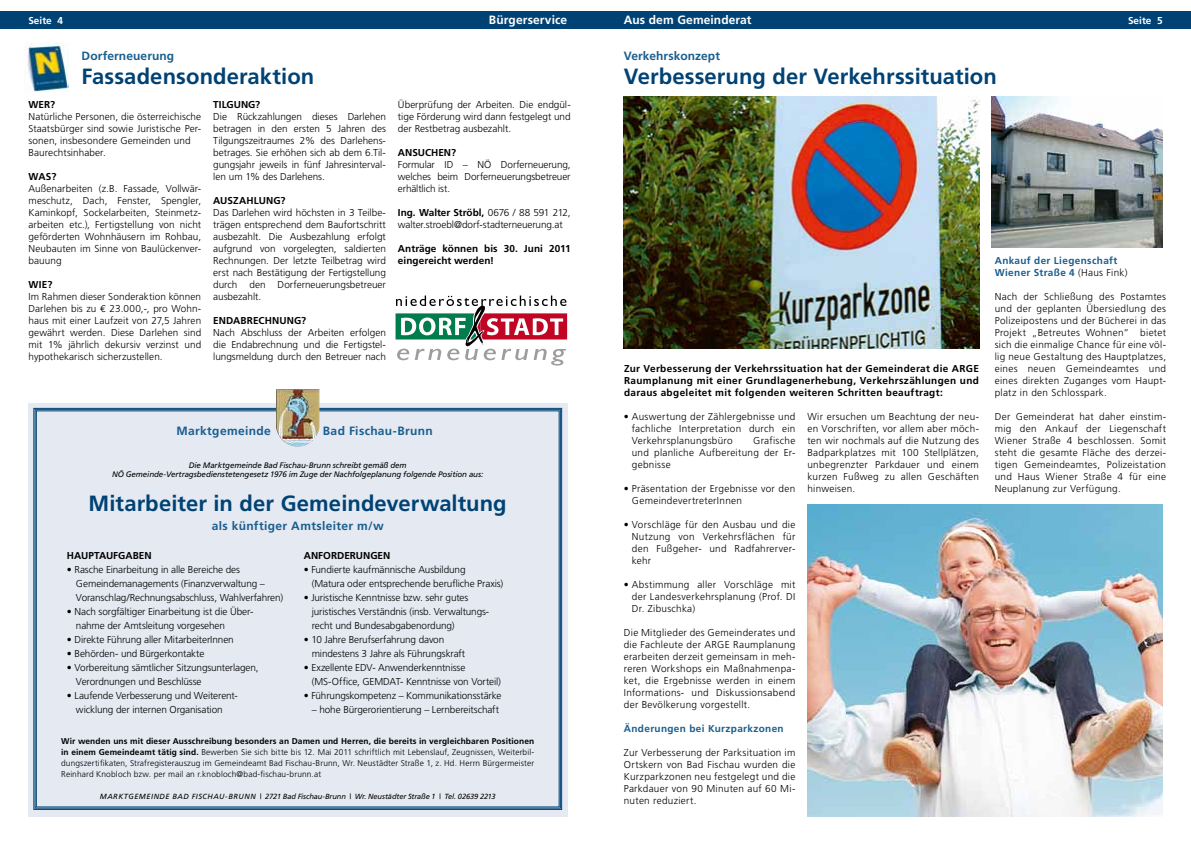
<style>
.page{position:relative;width:1191px;height:842px;background:#fff}
.page>*{position:absolute;margin:0;border:0;box-sizing:border-box;transform-origin:0 0}
.t1{font:700 22px "Frutiger";letter-spacing:.005em;color:#004274}
.t2{font:700 12px "Frutiger";letter-spacing:.025em;color:#1a5e8e}
.t3{font:700 12px "Frutiger";letter-spacing:.01em;color:#fff}
.t4{font:700 12px "Frutiger";color:#1a5e8e}
.t5{font:300 10px/12px "Frutiger";letter-spacing:-.005em;color:#000;text-align:justify}
.t6{font:700 10px/12px "Frutiger";letter-spacing:.01em;color:#000;text-align:justify}
.t7{font:700 10px/12px "Frutiger";letter-spacing:.035em;color:#1a5e8e}
.t8{font:300 10px/12px "Frutiger";letter-spacing:.03em;color:#000}
.t9{font:700 10px "Frutiger";letter-spacing:.005em;color:#fff}
.t10{font:300 8.4px/11.2px "Frutiger";letter-spacing:.015em;color:#000;text-align:justify}
.t11{font:italic 8px/9.6px "Frutiger";letter-spacing:-.015em;color:#000;text-align:center}
.t12{font:italic 7.5px "Frutiger";letter-spacing:-.01em;color:#000}
.t13{font:italic 7.5px "Frutiger";letter-spacing:.07em;color:#000}
.s1{font-family:"Euro Mono";font-weight:400}
.s2{font-weight:700}
.s3{font-weight:300;color:#000}
</style>
<div class="page">
<div style="left:595px;top:11px;width:596px;height:17px;background:#004274"></div>
<div style="left:0;top:11px;width:595px;height:17px;background:#004274"></div>
<img style="left:807px;top:504px;width:355px;height:312px">
<img style="left:25px;top:42px;width:43px;height:50px">
<img style="left:624px;top:96px;width:355px;height:252px">
<img style="left:991px;top:96px;width:171px;height:151px">
<div style="left:28px;top:403px;width:539px;height:413px;background:#e4e9f2"></div>
<svg style="left:33px;top:408px;width:529px;height:402px"></svg>
<svg style="left:395px;top:296px;width:172px;height:70px"></svg>
<img style="left:276px;top:389px;width:43px;height:57px">
<p class="t9" style="left:28px;top:14px;width:36px">Seite 4</p>
<p class="t3" style="left:489px;top:13px;width:80px">Bürgerservice</p>
<p class="t3" style="left:624px;top:13px;width:129px">Aus dem Gemeinderat</p>
<p class="t9" style="left:1128px;top:14px;width:36px">Seite 5</p>
<p class="t4" style="left:624px;top:49px;width:98px">Verkehrskonzept</p>
<h1 class="t1" style="left:624px;top:63px;width:374px">Verbesserung der Verkehrssituation</h1>
<p class="t2" style="left:81px;top:49px;width:94px">Dorferneuerung</p>
<h1 class="t1" style="left:81px;top:63px;width:234px">Fassadensonderaktion</h1>
<p class="t6" style="left:29px;top:98px;width:28px">WER?</p>
<p class="t5" style="left:29px;top:111px;width:174px;text-align:left">Natürliche Personen, die österreichische Staatsbürger sind sowie Juristische Per&shy;sonen, insbesondere Gemeinden und Baurechtsinhaber.</p>
<p class="t6" style="left:29px;top:170px;width:29px">WAS?</p>
<p class="t5" style="left:29px;top:183px;width:174px">Außenarbeiten (z.B. Fassade, Vollwär&shy;meschutz, Dach, Fenster, Spengler, Kaminkopf, Sockelarbeiten, Steinmetz&shy;arbeiten etc.), Fertigstellung von nicht geförderten Wohnhäusern im Rohbau, Neubauten im Sinne von Baulückenver&shy;bauung</p>
<p class="t6" style="left:29px;top:278px;width:25px">WIE?</p>
<p class="t5" style="left:29px;top:291px;width:174px">Im Rahmen dieser Sonderaktion können Darlehen bis zu <span class="s1">€</span> 23.000,-, pro Wohn&shy;haus mit einer Laufzeit von 27,5 Jahren gewährt werden. Diese Darlehen sind mit 1% jährlich dekursiv verzinst und hypothekarisch sicherzustellen.</p>
<p class="t6" style="left:213px;top:98px;width:48px">TILGUNG?</p>
<p class="t5" style="left:213px;top:111px;width:174px">Die Rückzahlungen dieses Darlehen betragen in den ersten 5 Jahren des Tilgungszeitraumes 2% des Darlehens&shy;betrages. Sie erhöhen sich ab dem 6.Til&shy;gungsjahr jeweils in fünf Jahresinterval&shy;len um 1% des Darlehens.</p>
<p class="t6" style="left:213px;top:194px;width:74px">AUSZAH LUNG?</p>
<p class="t5" style="left:213px;top:207px;width:174px">Das Darlehen wird höchsten in 3 Teilbe&shy;trägen entsprechend dem Baufortschritt ausbezahlt. Die Ausbezahlung erfolgt aufgrund von vorgelegten, saldierten Rechnungen. Der letzte Teilbetrag wird erst nach Bestätigung der Fertigstellung durch den Dorferneuerungsbetreuer ausbezahlt.</p>
<p class="t6" style="left:213px;top:314px;width:53px">ENDABRECHN</p>
<p class="t6" style="left:279px;top:314px;width:28px">UNG?</p>
<p class="t5" style="left:213px;top:327px;width:174px">Nach Abschluss der Arbeiten erfolgen die Endabrechnung und die Fertigstel&shy;lungsmeldung durch den Betreuer nach</p>
<p class="t5" style="left:398px;top:99px;width:174px">Überprüfung der Arbeiten. Die endgül&shy;tige Förderung wird dann festgelegt und der Restbetrag ausbezahlt.</p>
<p class="t6" style="left:398px;top:146px;width:60px">ANSUCH EN?</p>
<p class="t5" style="left:398px;top:159px;width:174px">Formular ID – NÖ Dorferneuerung, welches beim Dorferneuerungsbetreuer erhältlich ist.</p>
<p class="t5" style="left:398px;top:207px;width:174px"><span class="s2">Ing. Walter Ströbl,</span> 0676 / 88 591 212, walter.stroebl@dorf-stadterneuerung.at</p>
<p class="t6" style="left:398px;top:242px;width:174px">Anträge können bis 30. Juni 2011 eingereicht werden!</p>
<p class="t2" style="left:176px;top:423px;width:96px">Marktgemeinde</p>
<p class="t2" style="left:323px;top:423px;width:111px">Bad Fischau-Brunn</p>
<p class="t11" style="left:112px;top:460px;width:373px">Die Marktgemeinde Bad Fischau-Brunn schreibt gemäß dem<br>NÖ Gemeinde-Vertragsbedienstetengesetz 1976 im Zuge der Nachfolgeplanung folgende Position aus:</p>
<h1 class="t1" style="left:89px;top:491px;width:419px">Mitarbeiter in der Gemeindeverwaltung</h1>
<p class="t2" style="left:212px;top:518px;width:173px">als künftiger Amtsleiter m/w</p>
<p class="t6" style="left:67px;top:550px;width:8px">Hau</p>
<p class="t6" style="left:88px;top:550px;width:19px">ptaufgabe</p>
<p class="t6" style="left:144px;top:550px;width:9px">n</p>
<p class="t5" style="left:76px;top:563px;width:209px;line-height:14px;text-align:left;text-indent:-9px">• Rasche Einarbeitung in alle Bereiche des<br>Gemeindemanagements (Finanzverwaltung –<br>Voranschlag/Rechnungsabschluss, Wahlverfahren)</p>
<p class="t5" style="left:76px;top:605px;width:179px;line-height:14px;text-indent:-9px">• Nach sorgfältiger Einarbeitung ist die Über&shy;nahme der Amtsleitung vorgesehen</p>
<p class="t5" style="left:67px;top:634px;width:168px">• Direkte Führung aller MitarbeiterInnen</p>
<p class="t5" style="left:67px;top:648px;width:139px">• Behörden- und Bürgerkontakte</p>
<p class="t5" style="left:76px;top:661px;width:184px;line-height:14px;text-indent:-9px">• Vorbereitung sämtlicher Sitzungsunterlagen,<br>Verordnungen und Beschlüsse</p>
<p class="t5" style="left:76px;top:689px;width:163px;line-height:14px;text-indent:-9px">• Laufende Verbesserung und Weiterent&shy;wicklung der internen Organisation</p>
<p class="t6" style="left:304px;top:550px;width:88px">Anforderungen</p>
<p class="t5" style="left:312px;top:563px;width:193px;line-height:14px;text-indent:-8px">• Fundierte kaufmännische Ausbildung<br>(Matura oder entsprechende berufliche Praxis)</p>
<p class="t5" style="left:312px;top:591px;width:179px;line-height:14px;text-align:left;text-indent:-8px">• Juristische Kenntnisse bzw. sehr gutes juristisches Verständnis (insb. Verwaltungs&shy;recht und Bundesabgabenordung)</p>
<p class="t5" style="left:312px;top:633px;width:155px;line-height:14px;text-indent:-8px">• 10 Jahre Berufserfahrung davon mindestens 3 Jahre als Führungskraft</p>
<p class="t5" style="left:312px;top:661px;width:191px;line-height:14px;text-indent:-8px">• Exzellente EDV- Anwenderkenntnisse (MS-Office, GEMDAT- Kenntnisse von Vorteil)</p>
<p class="t5" style="left:304px;top:690px;width:199px">• Führungskompetenz – Kommunikationsstärke</p>
<p class="t5" style="left:312px;top:704px;width:189px">– hohe Bürgerorientierung – Lernbereitschaft</p>
<p class="t10" style="left:61px;top:735px;width:474px"><span class="s2">Wir wenden uns mit dieser Ausschreibung besonders an Damen und Herren, die bereits in vergleichbaren Positionen in einem Gemeindeamt tätig sind.</span> Bewerben Sie sich bitte bis 12. Mai 2011 schriftlich mit Lebenslauf, Zeugnissen, Weiterbil&shy;dungszertifikaten, Strafregisterauszug im Gemeindeamt Bad Fischau-Brunn, Wr. Neustädter Straße 1, z. Hd. Herrn Bürgermeister Reinhard Knobloch bzw. per mail an r.knobloch@bad-fischau-brunn.at</p>
<p class="t12" style="left:100px;top:792px;width:35px">Mark tgemeinde</p>
<p class="t13" style="left:172px;top:792px;width:79px">Bad Fischau-Br unn</p>
<p class="t12" style="left:260px;top:792px;width:237px">| 2721 Bad Fischau-Brunn | Wr. Neustädter Straße 1 | Tel. 02639 2213</p>
<p class="t6" style="left:624px;top:362px;width:356px">Zur Verbesserung der Verkehrssituation hat der Gemeinderat die ARGE Raumplanung mit einer Grundlagenerhebung, Verkehrszählungen und daraus abgeleitet mit folgenden weiteren Schritten beauftragt:</p>
<p class="t5" style="left:632px;top:411px;width:165px;text-indent:-8px">• Auswertung der Zählergebnisse und fachliche Interpretation durch ein Verkehrsplanungsbüro</p>
<p class="t5" style="left:632px;top:435px;width:165px;text-indent:121px">Grafische und planliche Aufbereitung der Er&shy;gebnisse</p>
<p class="t8" style="left:632px;top:483px;width:165px;text-indent:-8px">• Präsentation der Ergebnisse vor den<br>GemeindevertreterInnen</p>
<p class="t5" style="left:632px;top:519px;width:165px;text-indent:-8px">• Vorschläge für den Ausbau und die Nutzung von Verkehrsflächen für den Fußgeher- und Radfahrerver&shy;kehr</p>
<p class="t5" style="left:632px;top:579px;width:165px;text-indent:-8px">• Abstimmung aller Vorschläge mit der Landesverkehrsplanung (Prof. DI Dr. Zibuschka)</p>
<p class="t5" style="left:624px;top:627px;width:173px">Die Mitglieder des Gemeinderates und die Fachleute der ARGE Raumplanung erarbeiten derzeit gemeinsam in meh&shy;reren Workshops ein Maßnahmenpa&shy;ket, die Ergebnisse werden in einem Informations- und Diskussionsabend der Bevölkerung vorgestellt.</p>
<p class="t7" style="left:624px;top:722px;width:161px">Änderungen bei Kurzparkzonen</p>
<p class="t5" style="left:624px;top:747px;width:173px">Zur Verbesserung der Parksituation im Ortskern von Bad Fischau wurden die Kurzparkzonen neu festgelegt und die Parkdauer von 90 Minuten auf 60 Mi&shy;nuten reduziert.</p>
<p class="t5" style="left:807px;top:411px;width:173px">Wir ersuchen um Beachtung der neu&shy;en Vorschriften, vor allem aber möch&shy;ten wir nochmals auf die Nutzung des Badparkplatzes mit 100 Stellplätzen, unbegrenzter Parkdauer und einem kurzen Fußweg zu allen Geschäften hinweisen.</p>
<p class="t7" style="left:994px;top:254px;width:134px">Ankauf der Liegenschaft<br>Wiener Straße 4 <span class="s3">(Haus Fink)</span></p>
<p class="t5" style="left:994px;top:291px;width:173px">Nach der Schließung des Postamtes und der geplanten Übersiedlung des Polizeipostens und der Bücherei in das Projekt „Betreutes Wohnen“ bietet sich die einmalige Chance für eine völ&shy;lig neue Gestaltung des Hauptplatzes, eines neuen Gemeindeamtes und eines direkten Zuganges vom Haupt&shy;platz in den Schlosspark.</p>
<p class="t5" style="left:994px;top:411px;width:173px">Der Gemeinderat hat daher einstim&shy;mig den Ankauf der Liegenschaft Wiener Straße 4 beschlossen. Somit steht die gesamte Fläche des derzei&shy;tigen Gemeindeamtes, Polizeistation und Haus Wiener Straße 4 für eine Neuplanung zur Verfügung.</p>
</div>
